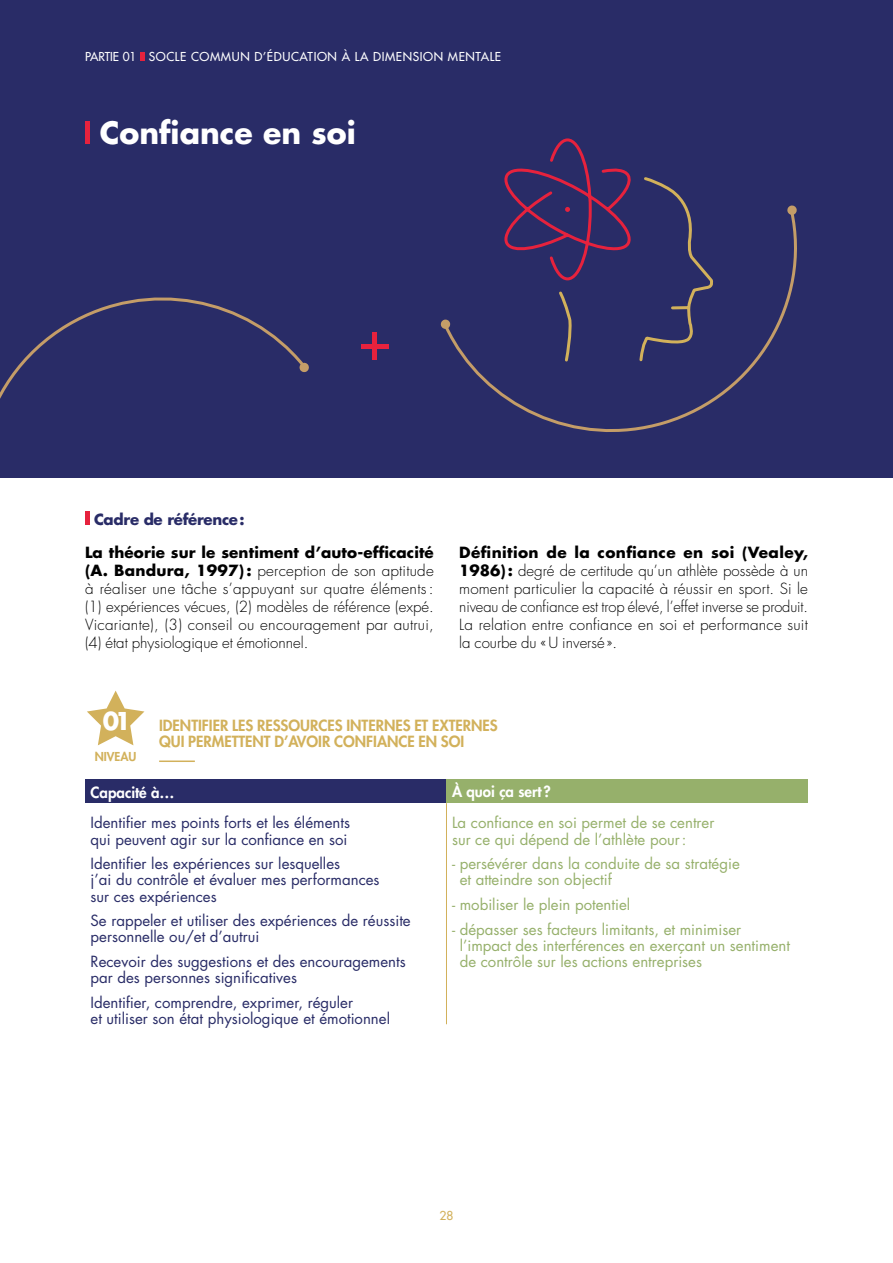
<style>
.page{position:relative;width:893px;height:1263px;background:#fff}
.page>*{position:absolute;margin:0;border:0;box-sizing:border-box;transform-origin:0 0}
.t1{font:700 30px "Futura Std";color:#fff}
.t2{font:300 15px/18px "Futura Std";letter-spacing:.015em;color:#000;text-align:justify}
.t3{font:15px/16.2px "Futura Std";color:#292c67}
.t4{font:15px/16.2px "Futura Std";color:#96b06b}
.t5{font:800 15px/16.5px "Futura Std";color:#d2b15b}
.t6{font:800 15px "Futura Std";color:#fff}
.t7{font:700 15px "Futura Std";letter-spacing:-.02em;color:#292c67}
.t8{font:500 12px "Futura Std";letter-spacing:.05em;color:#fff}
.t9{font:800 12px "Futura Std";color:#d2b15b}
.t10{font:500 12px "Futura Std";color:#d2b15b}
.s1{font-weight:700}
.s2{font-weight:700;font-size:23.85px;color:#fff}
</style>
<div class="page">
<div style="left:0;top:0;width:893px;height:477px;background:#292c67"></div>
<div style="left:372px;top:333px;width:5px;height:27px;background:#e6223d"></div>
<div style="left:361px;top:344px;width:28px;height:5px;background:#e6223d"></div>
<svg style="left:445px;top:215px;width:352px;height:217px"></svg>
<svg style="left:787px;top:205px;width:10px;height:10px"></svg>
<svg style="left:440px;top:319px;width:11px;height:10px"></svg>
<svg style="left:497px;top:138px;width:217px;height:225px"></svg>
<svg style="left:307px;top:364px;width:2px;height:7px"></svg>
<svg style="left:0;top:297px;width:307px;height:102px"></svg>
<svg style="left:141px;top:52px;width:4px;height:9px"></svg>
<div style="left:85px;top:780px;width:361px;height:23px;background:#292c67"></div>
<div style="left:446px;top:780px;width:362px;height:23px;background:#96b06b"></div>
<hr style="left:446px;top:803px;width:1px;height:221px;background:#d2b15b">
<div style="left:85px;top:122px;width:5px;height:22px;background:#e6223d"></div>
<svg style="left:87px;top:691px;width:57px;height:54px"></svg>
<hr style="left:159px;top:760px;width:36px;height:2px;background:#d2b15b">
<div style="left:85px;top:511px;width:5px;height:14px;background:#e6223d"></div>
<p class="t8" style="left:85px;top:49px;width:418px">PARTIE 01 SOCLE COMMUN D’ÉDUCATION À LA DIMENSION MENTALE</p>
<h1 class="t1" style="left:100px;top:113px;width:257px">Confiance en soi</h1>
<p class="t7" style="left:94px;top:509px;width:152px">Cadre de référence:</p>
<p class="t2" style="left:85px;top:544px;width:350px"><span class="s1">La théorie sur le sentiment d’auto-efficacité (A. Bandura, 1997):</span> perception de son aptitude à réaliser une tâche s’appuyant sur quatre éléments: (1) expériences vécues, (2) modèles de référence (expé.<br>Vicariante), (3) conseil ou encouragement par autrui, (4) état physiologique et émotionnel.</p>
<p class="t2" style="left:459px;top:544px;width:350px"><span class="s1">Définition de la confiance en soi (Vealey, 1986):</span> degré de certitude qu’un athlète possède à un moment particulier la capacité à réussir en sport. Si le niveau de confiance est trop élevé, l’effet inverse se produit.<br>La relation entre confiance en soi et performance suit la courbe du «U inversé».</p>
<p class="t5" style="left:159px;top:717px;width:340px;text-indent:-56px"><span class="s2">01</span> IDENTIFIER LES RESSOURCES INTERNES ET EXTERNES<br>QUI PERMETTENT D’AVOIR CONFIANCE EN SOI</p>
<p class="t9" style="left:95px;top:749px;width:43px">NIVEAU</p>
<p class="t6" style="left:91px;top:783px;width:85px">Capacité à…</p>
<p class="t6" style="left:452px;top:782px;width:100px">À quoi ça sert ?</p>
<p class="t3" style="left:91px;top:815px;width:261px">Identifier mes points forts et les éléments qui peuvent agir sur la confiance en soi</p>
<p class="t3" style="left:91px;top:856px;width:291px">Identifier les expériences sur lesquelles<br>j’ai du contrôle et évaluer mes performances sur ces expériences</p>
<p class="t3" style="left:91px;top:913px;width:322px">Se rappeler et utiliser des expériences de réussite personnelle ou/et d’autrui</p>
<p class="t3" style="left:91px;top:954px;width:317px">Recevoir des suggestions et des encouragements par des personnes significatives</p>
<p class="t3" style="left:91px;top:994px;width:301px">Identifier, comprendre, exprimer, réguler<br>et utiliser son état physiologique et émotionnel</p>
<p class="t4" style="left:452px;top:815px;width:264px">La confiance en soi permet de se centrer sur ce qui dépend de l’athlète pour:</p>
<p class="t4" style="left:460px;top:856px;width:282px;text-indent:-8px">- persévérer dans la conduite de sa stratégie et atteindre son objectif</p>
<p class="t4" style="left:452px;top:897px;width:180px">- mobiliser le plein potentiel</p>
<p class="t4" style="left:460px;top:921px;width:332px;text-indent:-8px">- dépasser ses facteurs limitants, et minimiser l’impact des interférences en exerçant un sentiment de contrôle sur les actions entreprises</p>
<p class="t10" style="left:440px;top:1208px;width:15px">28</p>
</div>
